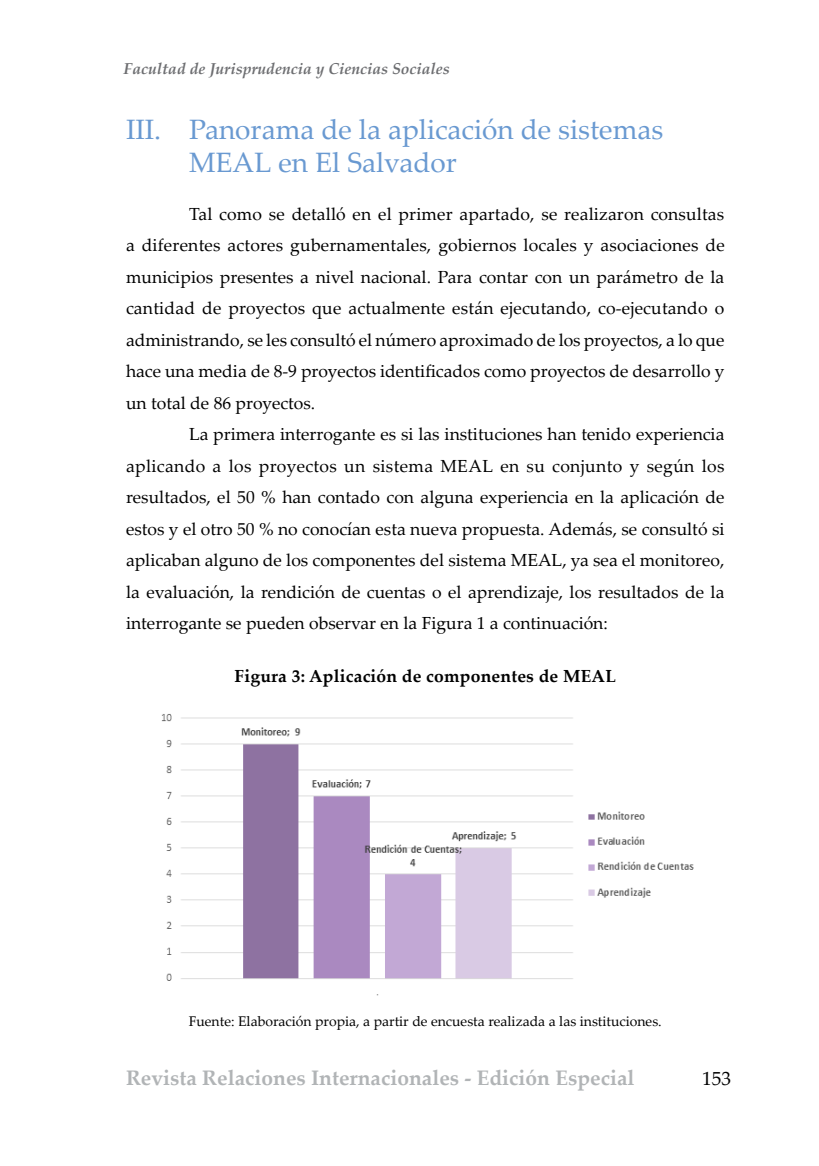
<style>
.page{position:relative;width:819px;height:1166px;background:#fff}
.page>*{position:absolute;margin:0;border:0;box-sizing:border-box;transform-origin:0 0}
.t1{font:28px/33.6px "Palatino Linotype";color:#6999d1}
.t2{font:700 21px "Palatino Linotype";color:#b1b4b6}
.t3{font:19.25px "Palatino Linotype";color:#000}
.t4{font:17.5px/31.5px "Palatino Linotype";color:#000;text-align:justify}
.t5{font:700 17.5px "Palatino Linotype";letter-spacing:.01em;color:#000}
.t6{font:italic 700 15.75px "Palatino Linotype";color:#6d6e71}
.t7{font:14px "Palatino Linotype";color:#000}
</style>
<div class="page">
<img style="left:161px;top:714px;width:533px;height:282px">
<p class="t6" style="left:124px;top:57px;width:328px">Facultad de Jurisprudencia y Ciencias Sociales</p>
<h1 class="t1" style="left:189px;top:111px;width:476px;text-indent:-63px">III. Panorama de la aplicación de sistemas<br>MEAL en El Salvador</h1>
<p class="t4" style="left:126px;top:197px;width:600px;text-indent:63px">Tal como se detalló en el primer apartado, se realizaron consultas a diferentes actores gubernamentales, gobiernos locales y asociaciones de municipios presentes a nivel nacional. Para contar con un parámetro de la cantidad de proyectos que actualmente están ejecutando, co-ejecutando o administrando, se les consultó el número aproximado de los proyectos, a lo que hace una media de 8-9 proyectos identificados como proyectos de desarrollo y un total de 86 proyectos.</p>
<p class="t4" style="left:126px;top:418px;width:600px;text-indent:63px">La primera interrogante es si las instituciones han tenido experiencia aplicando a los proyectos un sistema MEAL en su conjunto y según los resultados, el 50 % han contado con alguna experiencia en la aplicación de estos y el otro 50 % no conocían esta nueva propuesta. Además, se consultó si aplicaban alguno de los componentes del sistema MEAL, ya sea el monitoreo, la evaluación, la rendición de cuentas o el aprendizaje, los resultados de la interrogante se pueden observar en la Figura 1 a continuación:</p>
<p class="t5" style="left:235px;top:663px;width:383px">Figura 3: Aplicación de componentes de MEAL</p>
<p class="t7" style="left:189px;top:1011px;width:475px">Fuente: Elaboración propia, a partir de encuesta realizada a las instituciones.</p>
<p class="t2" style="left:126px;top:1063px;width:510px">Revista Relaciones Internacionales - Edición Especial</p>
<p class="t3" style="left:702px;top:1065px;width:30px">153</p>
</div>
